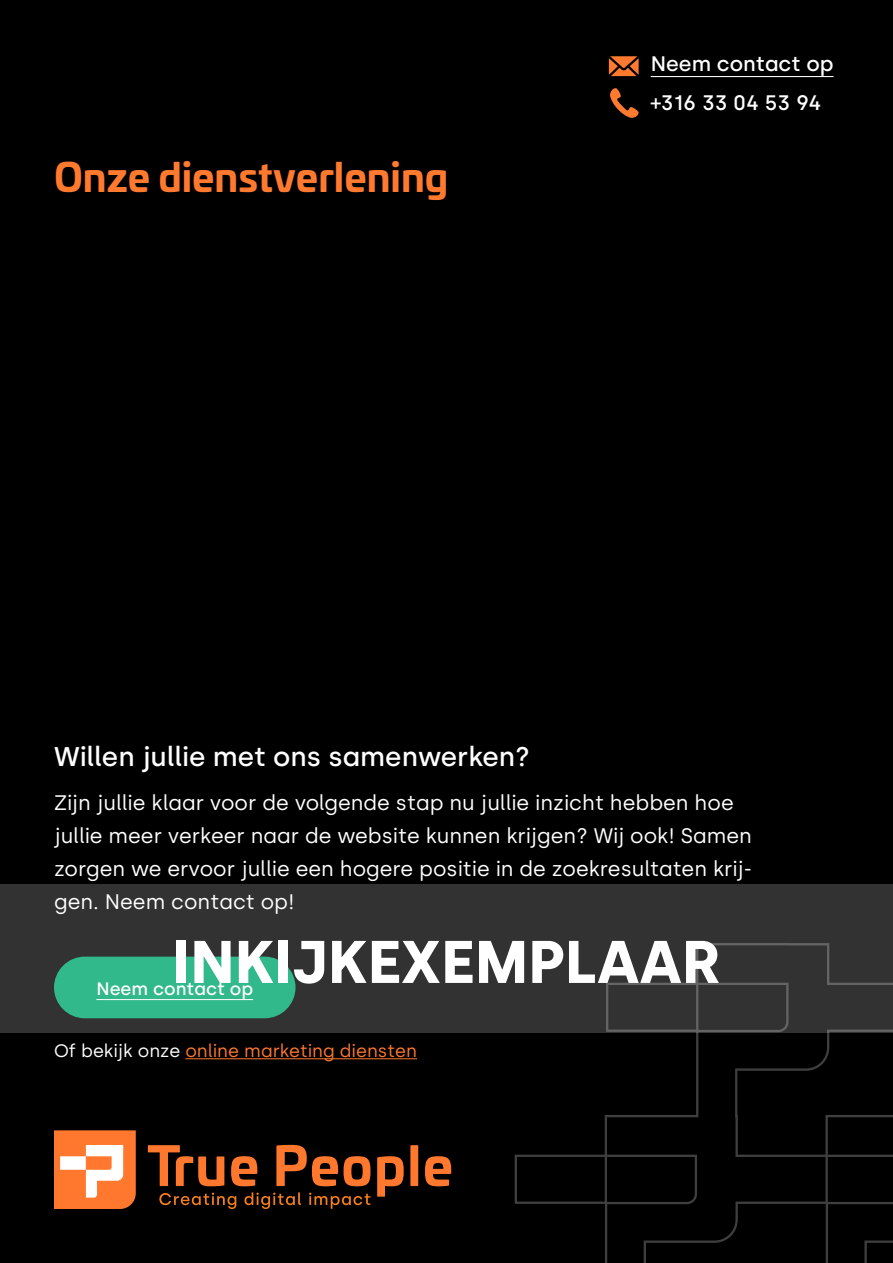
<style>
.page{position:relative;width:893px;height:1263px;background:#000}
.page>*{position:absolute;margin:0;border:0;box-sizing:border-box;transform-origin:0 0}
.t1{font:700 60px "Silka";color:#fff}
.t2{font:700 39px "Univia Pro";color:#ff792e}
.t3{font:500 27px "Silka";color:#fff}
.t4{font:21px/33px "Silka";color:#fff}
.t5{font:500 21px/39.6px "Silka";color:#fff}
.t6{font:18px "Silka";color:#ff792e}
.t7{font:500 18px "Silka";color:#fff}
.s1{color:#fff}
</style>
<div class="page">
<svg style="left:515px;top:1033px;width:378px;height:230px"></svg>
<svg style="left:148px;top:1145px;width:76px;height:41px"></svg>
<svg style="left:231px;top:1156px;width:26px;height:30px"></svg>
<svg style="left:276px;top:1145px;width:62px;height:41px"></svg>
<svg style="left:344px;top:1156px;width:26px;height:30px"></svg>
<svg style="left:377px;top:1156px;width:27px;height:41px"></svg>
<div style="left:410px;top:1145px;width:8px;height:41px;background:#ff782e"></div>
<svg style="left:425px;top:1156px;width:26px;height:30px"></svg>
<svg style="left:54px;top:1130px;width:82px;height:79px"></svg>
<svg style="left:159px;top:1192px;width:77px;height:17px"></svg>
<svg style="left:244px;top:1192px;width:57px;height:17px"></svg>
<svg style="left:309px;top:1192px;width:61px;height:17px"></svg>
<hr style="left:651px;top:76px;width:183px;height:1px;background:#fff">
<svg style="left:609px;top:56px;width:30px;height:20px"></svg>
<svg style="left:610px;top:88px;width:29px;height:30px"></svg>
<hr style="left:185px;top:1058px;width:232px;height:1px;background:#ff792e">
<svg style="left:0;top:884px;width:893px;height:149px;fill:#323232"></svg>
<h2 class="t2" style="left:54px;top:146px;width:396px">Onze dienstverlening</h2>
<p class="t5" style="left:651px;top:44px;width:184px">Neem contact op +316 33 04 53 94</p>
<p class="t3" style="left:54px;top:740px;width:477px">Willen jullie met ons samenwerken?</p>
<p class="t4" style="left:54px;top:786px;width:700px">Zijn jullie klaar voor de volgende stap nu jullie inzicht hebben hoe jullie meer verkeer naar de website kunnen krijgen? Wij ook! Samen zorgen we ervoor jullie een hogere positie in de zoekresultaten krij&shy;gen. Neem contact op!</p>
<h1 class="t1" style="left:173px;top:926px;width:550px">INKIJKEXEMPLAAR</h1>
<p class="t7" style="left:96px;top:978px;width:158px">Neem contact op</p>
<p class="t6" style="left:54px;top:1040px;width:365px"><span class="s1">Of bekijk onze</span> online marketing diensten</p>
</div>
